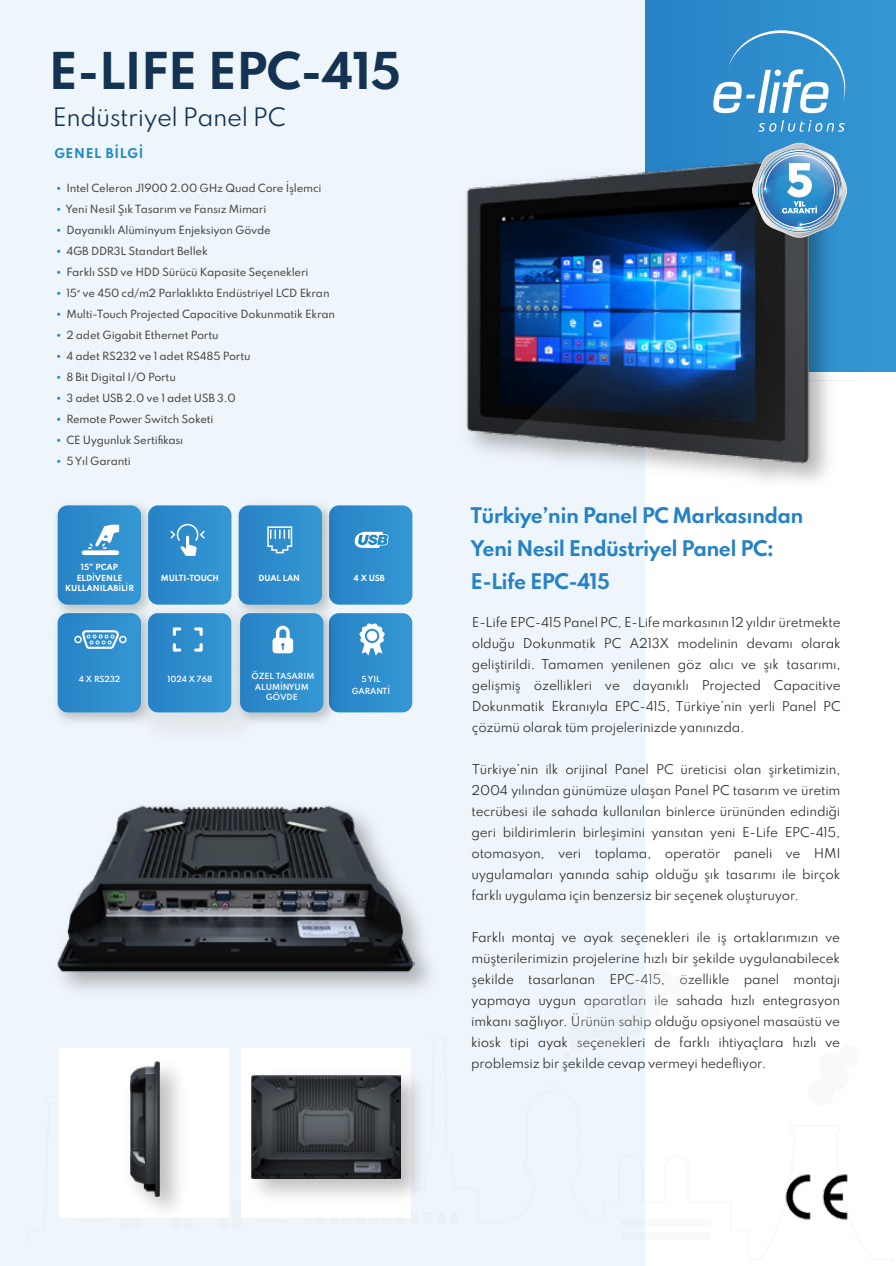
<style>
.page{position:relative;width:896px;height:1266px;background:#fff}
.page>*{position:absolute;margin:0;border:0;box-sizing:border-box;transform-origin:0 0}
.t1{font:700 45px "Spartan";letter-spacing:-.025em;color:#143352}
.t2{font:22.5px "Spartan";letter-spacing:-.025em;color:#143352}
.t3{font:700 19.2px/33px "Spartan";letter-spacing:-.035em;color:#2782c5}
.t4{font:12px/21px "Spartan";letter-spacing:-.02em;color:#2b2b2b;text-align:justify}
.t5{font:700 12px "Spartan";letter-spacing:.055em;color:#2188c9}
.t6{font:500 10.05px "Spartan";letter-spacing:-.02em;color:#474747}
.t7{font:700 7.5px/10.5px "Spartan";letter-spacing:-.01em;color:#fff;text-align:center}
.t8{font:600 7.5px/10.5px "Spartan";letter-spacing:-.01em;color:#fff;text-align:center}
.s1{font-family:"Century Gothic";font-weight:400;color:#2188c9}
.s2{font-family:"Myriad Pro";font-weight:400}
.s3{font-weight:600}
</style>
<div class="page">
<div style="left:645px;top:0;width:251px;height:372px;background:linear-gradient(to right,#2782c5,#3597d4)"></div>
<div style="left:0;top:0;width:644px;height:1266px;background:#eff6fb"></div>
<svg style="left:758px;top:120px;width:87px;height:12px"></svg>
<svg style="left:713px;top:24px;width:138px;height:89px;background:#51a0d5"></svg>
<svg style="left:644px;top:966px;width:1px;height:71px"></svg>
<div style="left:242px;top:1048px;width:169px;height:169px;background:#fff"></div>
<div style="left:59px;top:1048px;width:169px;height:169px;background:#fff"></div>
<img style="left:56px;top:622px;width:74px;height:100px">
<img style="left:56px;top:504px;width:92px;height:118px">
<img style="left:130px;top:596px;width:109px;height:126px">
<img style="left:139px;top:604px;width:92px;height:124px">
<img style="left:231px;top:604px;width:109px;height:123px">
<img style="left:241px;top:1062px;width:178px;height:150px">
<img style="left:251px;top:1075px;width:149px;height:103px">
<img style="left:118px;top:1068px;width:76px;height:150px">
<img style="left:130px;top:1061px;width:30px;height:135px">
<img style="left:644px;top:147px;width:198px;height:349px">
<img style="left:466px;top:156px;width:354px;height:310px">
<svg style="left:148px;top:505px;width:83px;height:100px;background:#3892ce"></svg>
<svg style="left:329px;top:613px;width:83px;height:99px;background:#3b93cf"></svg>
<svg style="left:239px;top:505px;width:83px;height:100px;background:#3691ce"></svg>
<svg style="left:58px;top:505px;width:83px;height:100px;background:#3c94cf"></svg>
<svg style="left:240px;top:613px;width:83px;height:99px;background:#3993cf"></svg>
<svg style="left:58px;top:613px;width:83px;height:99px;background:#3892ce"></svg>
<svg style="left:148px;top:613px;width:83px;height:99px;background:#3490cd"></svg>
<svg style="left:329px;top:505px;width:83px;height:100px;background:#3791ce"></svg>
<img style="left:57px;top:805px;width:358px;height:176px">
<img style="left:785px;top:1174px;width:64px;height:46px">
<svg style="left:752px;top:143px;width:95px;height:95px;background:#6c9ec2"></svg>
<h1 class="t1" style="left:49px;top:38px;width:354px">E-LIFE EPC-415</h1>
<h2 class="t2" style="left:53px;top:100px;width:235px">Endüstriyel Panel PC</h2>
<p class="t5" style="left:54px;top:145px;width:91px">GENEL BİLGİ</p>
<p class="t6" style="left:56px;top:181px;width:267px"><span class="s1">•</span> Intel Celeron J1900 2.00 GHz Quad Core İşlemci</p>
<p class="t6" style="left:56px;top:202px;width:212px"><span class="s1">•</span> Yeni Nesil Şık Tasarım ve Fansız Mimari</p>
<p class="t6" style="left:56px;top:223px;width:217px"><span class="s1">•</span> Dayanıklı Alüminyum Enjeksiyon Gövde</p>
<p class="t6" style="left:56px;top:244px;width:154px"><span class="s1">•</span> 4GB DDR3L Standart Bellek</p>
<p class="t6" style="left:56px;top:265px;width:254px"><span class="s1">•</span> Farklı SSD ve HDD Sürücü Kapasite Seçenekleri</p>
<p class="t6" style="left:56px;top:286px;width:275px"><span class="s1">•</span> 15<span class="s2">”</span> ve 450 cd/m2 Parlaklıkta Endüstriyel LCD Ekran</p>
<p class="t6" style="left:56px;top:307px;width:281px"><span class="s1">•</span> Multi-Touch Projected Capacitive Dokunmatik Ekran</p>
<p class="t6" style="left:56px;top:328px;width:164px"><span class="s1">•</span> 2 adet Gigabit Ethernet Portu</p>
<p class="t6" style="left:56px;top:349px;width:196px"><span class="s1">•</span> 4 adet RS232 ve 1 adet RS485 Portu</p>
<p class="t6" style="left:56px;top:370px;width:122px"><span class="s1">•</span> 8 Bit Digital I/O Portu</p>
<p class="t6" style="left:56px;top:391px;width:181px"><span class="s1">•</span> 3 adet USB 2.0 ve 1 adet USB 3.0</p>
<p class="t6" style="left:56px;top:412px;width:159px"><span class="s1">•</span> Remote Power Switch Soketi</p>
<p class="t6" style="left:56px;top:433px;width:129px"><span class="s1">•</span> CE Uygunluk Sertifikası</p>
<p class="t6" style="left:56px;top:454px;width:77px"><span class="s1">•</span> 5 Yıl Garanti</p>
<p class="t7" style="left:65px;top:562px;width:71px">15” PCAP<br>ELD<span class="s3">İ</span>VENLE<br>KULLANILAB<span class="s3">İ</span>L<span class="s3">İ</span>R</p>
<p class="t7" style="left:161px;top:572px;width:60px">MULTI-TOUCH</p>
<p class="t7" style="left:259px;top:572px;width:43px">DUAL LAN</p>
<p class="t8" style="left:79px;top:674px;width:43px">4 X RS232</p>
<p class="t8" style="left:168px;top:674px;width:46px">1024 X 768</p>
<p class="t8" style="left:251px;top:671px;width:65px">ÖZEL TASARIM<br>ALUMİNYUM<br>GÖVDE</p>
<p class="t7" style="left:354px;top:572px;width:33px">4 X USB</p>
<p class="t8" style="left:352px;top:673px;width:40px;line-height:12px">5 YIL<br>GARANTİ</p>
<h3 class="t3" style="left:471px;top:499px;width:334px">Türkiye’nin Panel PC Markasından<br>Yeni Nesil Endüstriyel Panel PC:<br>E-Life EPC-415</h3>
<p class="t4" style="left:472px;top:611px;width:371px">E-Life EPC-415 Panel PC, E-Life markasının 12 yıldır üretmekte olduğu Dokunmatik PC A213X modelinin devamı olarak geliştirildi. Tamamen yenilenen göz alıcı ve şık tasarımı, gelişmiş özellikleri ve dayanıklı Projected Capacitive Dokunmatik Ekranıyla EPC-415, Türkiye’nin yerli Panel PC çözümü olarak tüm projelerinizde yanınızda.</p>
<p class="t4" style="left:471px;top:758px;width:371px">Türkiye’nin ilk orijinal Panel PC üreticisi olan şirketimizin, 2004 yılından günümüze ulaşan Panel PC tasarım ve üretim tecrübesi ile sahada kullanılan binlerce ürününden edindiği geri bildirimlerin birleşimini yansıtan yeni E-Life EPC-415, otomasyon, veri toplama, operatör paneli ve HMI uygulamaları yanında sahip olduğu şık tasarımı ile birçok farklı uygulama için benzersiz bir seçenek oluşturuyor.</p>
<p class="t4" style="left:471px;top:926px;width:371px">Farklı montaj ve ayak seçenekleri ile iş ortaklarımızın ve müşterilerimizin projelerine hızlı bir şekilde uygulanabilecek şekilde tasarlanan EPC-415, özellikle panel montajı yapmaya uygun aparatları ile sahada hızlı entegrasyon imkanı sağlıyor. Ürünün sahip olduğu opsiyonel masaüstü ve kiosk tipi ayak seçenekleri de farklı ihtiyaçlara hızlı ve problemsiz bir şekilde cevap vermeyi hedefliyor.</p>
</div>
